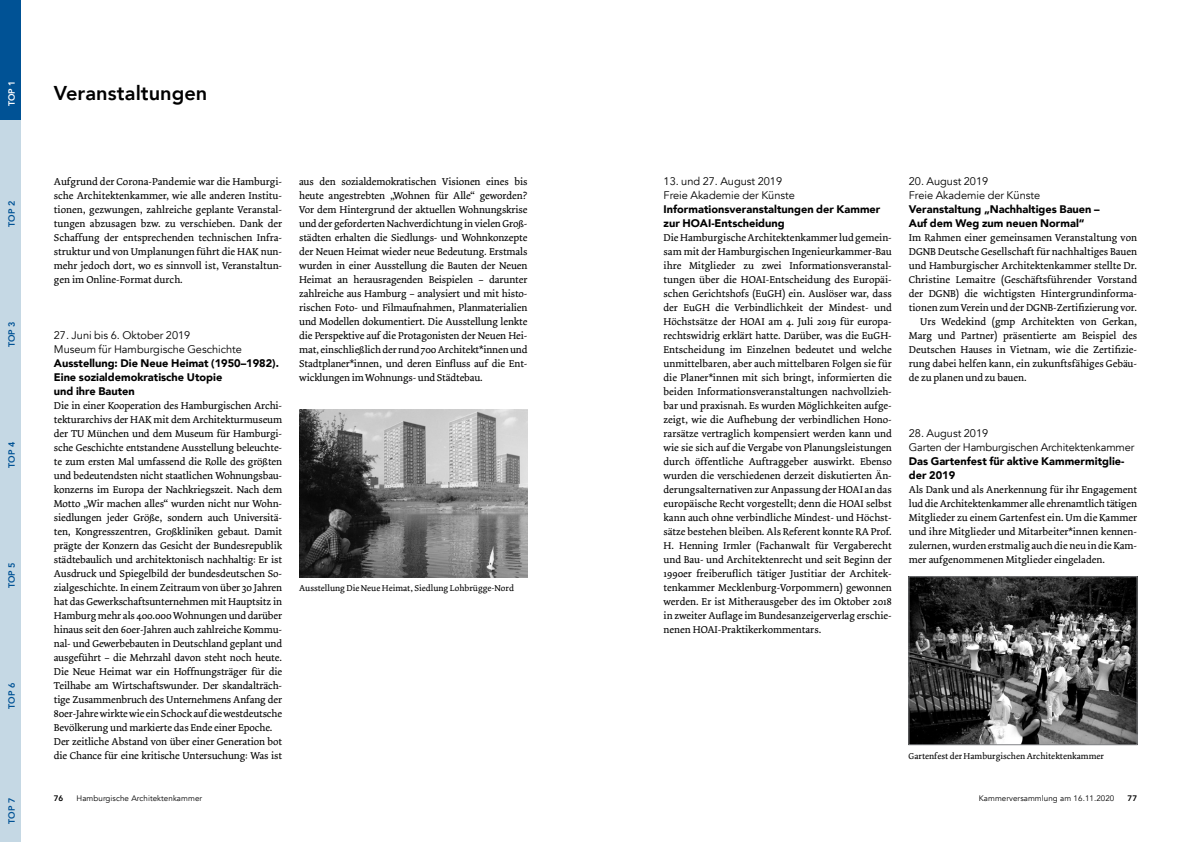
<style>
.page{position:relative;width:1191px;height:842px;background:#fff}
.page>*{position:absolute;margin:0;border:0;box-sizing:border-box;transform-origin:0 0}
.t1{font:800 20px "Avenir";color:#000}
.t2{font:900 11px/14px "Avenir";color:#000}
.t3{font:11px/14px "Avenir";color:#000}
.t4{font:10.5px/14px "Dolly";letter-spacing:-.01em;color:#000;text-align:justify}
.t5{font:9px "Dolly";color:#000}
.t6{font:800 9px "Avenir";letter-spacing:.005em;color:#005295}
.t7{font:800 9px "Avenir";color:#fff}
.t8{font:8px "Avenir";letter-spacing:.01em;color:#000}
.t9{font:800 8px "Avenir";color:#000}
</style>
<div class="page">
<img style="left:299px;top:409px;width:228px;height:168px">
<img style="left:910px;top:578px;width:225px;height:165px">
<div style="left:908px;top:576px;width:229px;height:169px;border:1px solid #808285"></div>
<div style="left:0;top:0;width:21px;height:120px;background:#005295"></div>
<div style="left:0;top:120px;width:21px;height:121px;background:#c5d8e4"></div>
<div style="left:0;top:241px;width:21px;height:120px;background:#c5d8e4"></div>
<div style="left:0;top:361px;width:21px;height:121px;background:#c5d8e4"></div>
<div style="left:0;top:482px;width:21px;height:120px;background:#c5d8e4"></div>
<div style="left:0;top:602px;width:21px;height:121px;background:#c5d8e4"></div>
<div style="left:0;top:723px;width:21px;height:119px;background:#c5d8e4"></div>
<p class="t7" style="left:5px;top:106px;width:27px;rotate:-90deg">TOP 1</p>
<p class="t6" style="left:5px;top:227px;width:27px;rotate:-90deg">TOP 2</p>
<p class="t6" style="left:5px;top:347px;width:27px;rotate:-90deg">TOP 3</p>
<p class="t6" style="left:5px;top:468px;width:27px;rotate:-90deg">TOP 4</p>
<p class="t6" style="left:5px;top:588px;width:27px;rotate:-90deg">TOP 5</p>
<p class="t6" style="left:5px;top:709px;width:27px;rotate:-90deg">TOP 6</p>
<p class="t6" style="left:5px;top:824px;width:27px;rotate:-90deg">TOP 7</p>
<h1 class="t1" style="left:54px;top:78px;width:155px">Veranstaltungen</h1>
<p class="t4" style="left:54px;top:175px;width:230px">Aufgrund der Corona-Pandemie war die Hamburgi&shy;sche Architektenkammer, wie alle anderen Institu&shy;tionen, gezwungen, zahlreiche geplante Veranstal&shy;tungen abzusagen bzw. zu verschieben. Dank der Schaffung der entsprechenden technischen Infra&shy;struktur und von Umplanungen führt die HAK nun&shy;mehr jedoch dort, wo es sinnvoll ist, Veranstaltun&shy;gen im Online-Format durch.</p>
<p class="t3" style="left:54px;top:328px;width:190px">27. Juni bis 6. Oktober 2019<br>Museum für Hamburgische Geschichte</p>
<p class="t2" style="left:54px;top:356px;width:227px">Ausstellung: Die Neue Heimat (1950–1982).<br>Eine sozialdemokratische Utopie<br>und ihre Bauten</p>
<p class="t4" style="left:54px;top:399px;width:230px;text-align:left">Die in einer Kooperation des Hamburgischen Archi&shy;tekturarchivs der HAK mit dem Architekturmuseum der TU München und dem Museum für Hamburgi&shy;sche Geschichte entstandene Ausstellung beleuchte&shy;te zum ersten Mal umfassend die Rolle des größten und bedeutendsten nicht staatlichen Wohnungsbau&shy;konzerns im Europa der Nachkriegszeit. Nach dem Motto „Wir machen alles“ wurden nicht nur Wohn&shy;siedlungen jeder Größe, sondern auch Universitä&shy;ten, Kongresszentren, Großkliniken gebaut. Damit prägte der Konzern das Gesicht der Bundesrepublik städtebaulich und architektonisch nachhaltig: Er ist Ausdruck und Spiegelbild der bundesdeutschen So&shy;zialgeschichte. In einem Zeitraum von über 30 Jahren hat das Gewerkschaftsunternehmen mit Hauptsitz in Hamburg mehr als 400.000 Wohnungen und darüber hinaus seit den 60er-Jahren auch zahlreiche Kommu&shy;nal- und Gewerbebauten in Deutschland geplant und ausgeführt – die Mehrzahl davon steht noch heute.<br>Die Neue Heimat war ein Hoffnungsträger für die Teilhabe am Wirtschaftswunder. Der skandalträch&shy;tige Zusammenbruch des Unternehmens Anfang der 80er-Jahre wirkte wie ein Schock auf die westdeutsche Bevölkerung und markierte das Ende einer Epoche.<br>Der zeitliche Abstand von über einer Generation bot die Chance für eine kritische Untersuchung: Was ist</p>
<p class="t4" style="left:299px;top:175px;width:230px">aus den sozialdemokratischen Visionen eines bis heute angestrebten „Wohnen für Alle“ geworden?<br>Vor dem Hintergrund der aktuellen Wohnungskrise und der geforderten Nachverdichtung in vielen Groß&shy;städten erhalten die Siedlungs- und Wohnkonzepte der Neuen Heimat wieder neue Bedeutung. Erstmals wurden in einer Ausstellung die Bauten der Neuen Heimat an herausragenden Beispielen – darunter zahlreiche aus Hamburg – analysiert und mit histo&shy;rischen Foto- und Filmaufnahmen, Planmaterialien und Modellen dokumentiert. Die Ausstellung lenkte die Perspektive auf die Protagonisten der Neuen Hei&shy;mat, einschließlich der rund 700Architekt*innen und Stadtplaner*innen, und deren Einfluss auf die Ent&shy;wicklungen im Wohnungs- und Städtebau.</p>
<p class="t5" style="left:299px;top:583px;width:216px">Ausstellung Die Neue Heimat, Siedlung Lohbrügge-Nord</p>
<p class="t3" style="left:663px;top:174px;width:133px">13. und 27. August 2019<br>Freie Akademie der Künste</p>
<p class="t2" style="left:663px;top:202px;width:218px">Informationsveranstaltungen der Kammer zur HOAI-Entscheidung</p>
<p class="t4" style="left:663px;top:231px;width:230px">Die Hamburgische Architektenkammer lud gemein&shy;sam mit der Hamburgischen Ingenieurkammer-Bau ihre Mitglieder zu zwei Informationsveranstal&shy;tungen über die HOAI-Entscheidung des Europäi&shy;schen Gerichtshofs (EuGH) ein. Auslöser war, dass der EuGH die Verbindlichkeit der Mindest- und Höchstsätze der HOAI am 4. Juli 2019 für europa&shy;rechtswidrig erklärt hatte. Darüber, was die EuGH-Entscheidung im Einzelnen bedeutet und welche unmittelbaren, aber auch mittelbaren Folgen sie für die Planer*innen mit sich bringt, informierten die beiden Informationsveranstaltungen nachvollzieh&shy;bar und praxisnah. Es wurden Möglichkeiten aufge&shy;zeigt, wie die Aufhebung der verbindlichen Hono&shy;rarsätze vertraglich kompensiert werden kann und wie sie sich auf die Vergabe von Planungsleistungen durch öffentliche Auftraggeber auswirkt. Ebenso wurden die verschiedenen derzeit diskutierten Än&shy;derungsalternativen zur Anpassung der HOAI an das europäische Recht vorgestellt; denn die HOAI selbst kann auch ohne verbindliche Mindest- und Höchst&shy;sätze bestehen bleiben. Als Referent konnte RA Prof.<br>H. Henning Irmler (Fachanwalt für Vergaberecht und Bau- und Architektenrecht und seit Beginn der 1990er freiberuflich tätiger Justitiar der Architek&shy;tenkammer Mecklenburg-Vorpommern) gewonnen werden. Er ist Mitherausgeber des im Oktober 2018 in zweiter Auflage im Bundesanzeigerverlag erschie&shy;nenen HOAI-Praktikerkommentars.</p>
<p class="t3" style="left:909px;top:174px;width:133px">20. August 2019<br>Freie Akademie der Künste</p>
<p class="t2" style="left:909px;top:202px;width:192px">Veranstaltung „Nachhaltiges Bauen –<br>Auf dem Weg zum neuen Normal“</p>
<p class="t4" style="left:909px;top:231px;width:230px">Im Rahmen einer gemeinsamen Veranstaltung von</p>
<p class="t4" style="left:909px;top:245px;width:230px">DGNB Deutsche Gesellschaft für nachhaltiges Bauen</p>
<p class="t4" style="left:909px;top:259px;width:230px">und Hamburgischer Architektenkammer stellte Dr.</p>
<p class="t4" style="left:909px;top:273px;width:230px">Christine Lemaitre (Geschäftsführender Vorstand</p>
<p class="t4" style="left:909px;top:287px;width:229px">der DGNB) die wichtigsten Hintergrundinforma-</p>
<p class="t4" style="left:909px;top:301px;width:230px">tionen zum Verein und der DGNB-Zertifizierung vor.</p>
<p class="t4" style="left:920px;top:315px;width:218px">Urs Wedekind (gmp Architekten von Gerkan,</p>
<p class="t4" style="left:909px;top:329px;width:230px">Marg und Partner) präsentierte am Beispiel des</p>
<p class="t4" style="left:909px;top:343px;width:230px">Deutschen Hauses in Vietnam, wie die Zertifizie-</p>
<p class="t4" style="left:909px;top:357px;width:230px">rung dabei helfen kann, ein zukunftsfähiges Gebäu-</p>
<p class="t4" style="left:909px;top:371px;width:119px">de zu planen und zu bauen.</p>
<p class="t3" style="left:909px;top:426px;width:227px">28. August 2019<br>Garten der Hamburgischen Architektenkammer</p>
<p class="t2" style="left:909px;top:454px;width:217px">Das Gartenfest für aktive Kammermitglie&shy;der 2019</p>
<p class="t4" style="left:909px;top:483px;width:230px">Als Dank und als Anerkennung für ihr Engagement lud die Architektenkammer alle ehrenamtlich tätigen Mitglieder zu einem Gartenfest ein. Um die Kammer und ihre Mitglieder und Mitarbeiter*innen kennen&shy;zulernen, wurden erstmalig auch die neu in die Kam&shy;mer aufgenommenen Mitglieder eingeladen.</p>
<p class="t5" style="left:908px;top:751px;width:197px">Gartenfest der Hamburgischen Architektenkammer</p>
<p class="t9" style="left:54px;top:792px;width:11px">76</p>
<p class="t8" style="left:77px;top:793px;width:127px">Hamburgische Architektenkammer</p>
<p class="t8" style="left:978px;top:793px;width:137px">Kammerversammlung am 16.11.2020</p>
<p class="t9" style="left:1127px;top:792px;width:11px">77</p>
</div>
